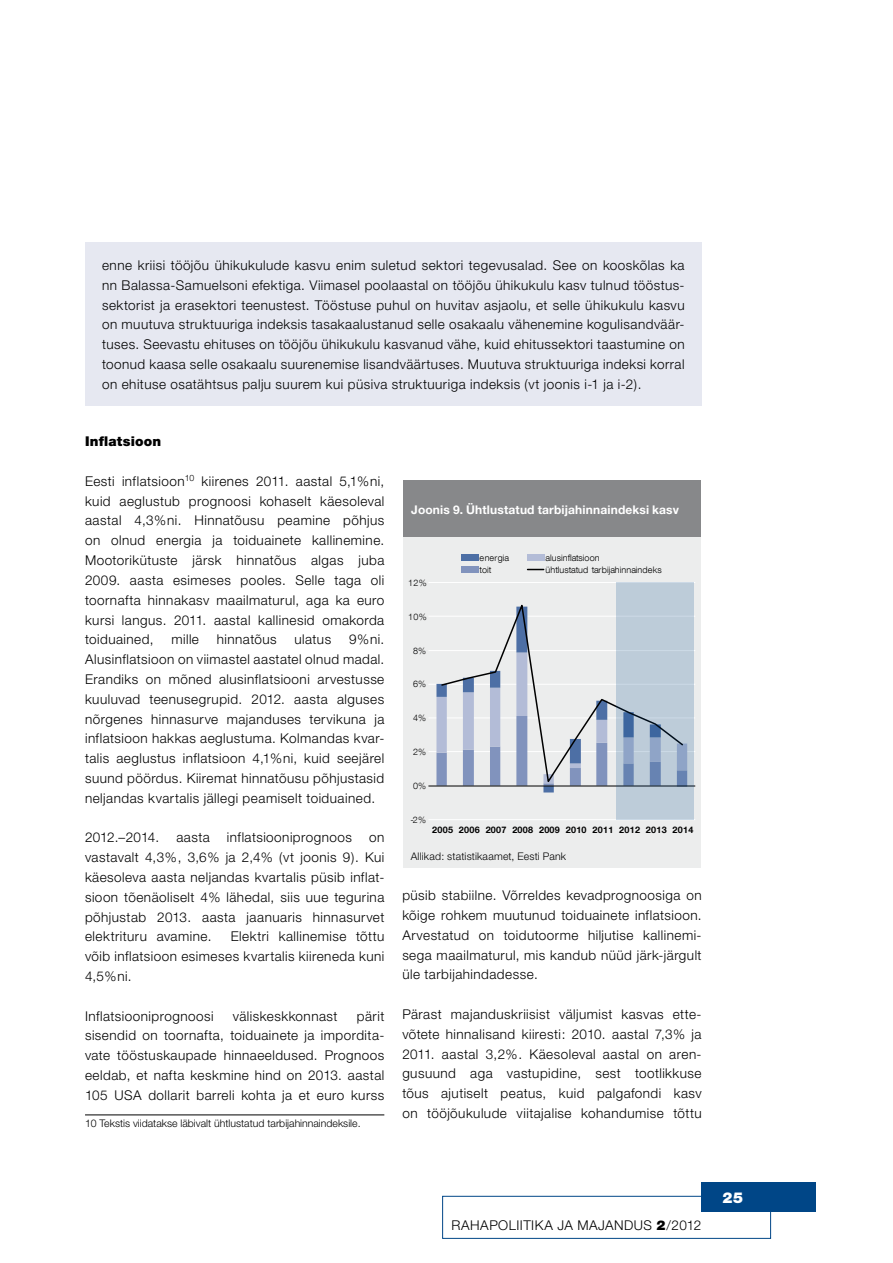
<style>
.page{position:relative;width:893px;height:1263px;background:#fff}
.page>*{position:absolute;margin:0;border:0;box-sizing:border-box;transform-origin:0 0}
.t1{font:900 15px "Helvetica Neue";color:#fff}
.t2{font:300 13.5px/19.8px "Helvetica Neue";letter-spacing:.035em;color:#000;text-align:justify}
.t3{font:900 13.5px "Helvetica Neue";letter-spacing:.015em;color:#000}
.t4{font:300 13.5px "Helvetica Neue";color:#000}
.t5{font:700 12px "Helvetica Neue";letter-spacing:.015em;color:#fff}
.t6{font:300 10.5px "Helvetica Neue";color:#000}
.t7{font:300 9px "Helvetica Neue LT Com";color:#000}
.t8{font:700 9px "Helvetica Neue LT Com";letter-spacing:.03em;color:#000}
.t9{font:300 9px "Helvetica Neue LT Com";letter-spacing:.025em;color:#000}
.s1{font-weight:900}
</style>
<div class="page">
<div style="left:442px;top:1196px;width:329px;height:43px;border:1px solid #004687"></div>
<div style="left:701px;top:1182px;width:114px;height:30px;background:#004687"></div>
<hr style="left:85px;top:1115px;width:299px;height:1px;background:#000">
<div style="left:85px;top:242px;width:617px;height:164px;background:#e6e8f1"></div>
<div style="left:403px;top:481px;width:297px;height:387px;background:#eceded"></div>
<hr style="left:428px;top:582px;width:267px;height:1px;background:#fff">
<hr style="left:428px;top:616px;width:267px;height:1px;background:#fff">
<hr style="left:428px;top:650px;width:267px;height:1px;background:#fff">
<hr style="left:428px;top:684px;width:267px;height:1px;background:#fff">
<hr style="left:428px;top:717px;width:267px;height:1px;background:#fff">
<hr style="left:428px;top:751px;width:267px;height:1px;background:#fff">
<hr style="left:428px;top:819px;width:267px;height:1px;background:#fff">
<svg style="left:436px;top:683px;width:181px;height:109px"></svg>
<hr style="left:428px;top:786px;width:267px;height:1px;background:#000">
<svg style="left:440px;top:600px;width:177px;height:185px"></svg>
<div style="left:461px;top:554px;width:17px;height:7px;background:#4d6fa5"></div>
<div style="left:527px;top:554px;width:18px;height:7px;background:#b3bcd7"></div>
<div style="left:461px;top:567px;width:17px;height:6px;background:#8193bd"></div>
<svg style="left:528px;top:569px;width:16px;height:1px"></svg>
<svg style="left:617px;top:582px;width:77px;height:238px;background:#b3c3d3"></svg>
<div style="left:403px;top:481px;width:297px;height:56px;background:#87888a"></div>
<p class="t2" style="left:102px;top:255px;width:584px">enne kriisi tööjõu ühikukulude kasvu enim suletud sektori tegevusalad. See on kooskõlas ka nn Balassa-Samuelsoni efektiga. Viimasel poolaastal on tööjõu ühikukulu kasv tulnud tööstus&shy;sektorist ja erasektori teenustest. Tööstuse puhul on huvitav asjaolu, et selle ühikukulu kasvu on muutuva struktuuriga indeksis tasakaalustanud selle osakaalu vähenemine kogulisandväär&shy;tuses. Seevastu ehituses on tööjõu ühikukulu kasvanud vähe, kuid ehitussektori taastumine on toonud kaasa selle osakaalu suurenemise lisandväärtuses. Muutuva struktuuriga indeksi korral on ehituse osatähtsus palju suurem kui püsiva struktuuriga indeksis (vt joonis i-1 ja i-2).</p>
<p class="t3" style="left:85px;top:433px;width:78px">Inflatsioon</p>
<p class="t2" style="left:85px;top:471px;width:301px">Eesti inflatsioon<sup>10</sup> kiirenes 2011. aastal 5,1%ni, kuid aeglustub prognoosi kohaselt käesoleval aastal 4,3%ni. Hinnatõusu peamine põhjus on olnud energia ja toiduainete kallinemine.<br>Mootorikütuste järsk hinnatõus algas juba 2009. aasta esimeses pooles. Selle taga oli toornafta hinnakasv maailmaturul, aga ka euro kursi langus. 2011. aastal kallinesid omakorda toiduained,</p>
<p class="t2" style="left:85px;top:629px;width:301px;text-indent:264px">9%ni.<br>Alusinflatsioon on viimastel aastatel olnud madal.<br>Erandiks on mõned alusinflatsiooni arvestusse kuuluvad teenusegrupid. 2012. aasta alguses nõrgenes hinnasurve majanduses tervikuna ja inflatsioon hakkas aeglustuma. Kolmandas kvar&shy;talis aeglustus inflatsioon 4,1%ni, kuid seejärel suund pöördus. Kiiremat hinnatõusu põhjustasid neljandas kvartalis jällegi peamiselt toiduained.</p>
<p class="t4" style="left:85px;top:829px;width:76px">2012.–2014.</p>
<p class="t2" style="left:176px;top:827px;width:35px">aasta</p>
<p class="t2" style="left:227px;top:827px;width:126px">inflatsiooniprognoos</p>
<p class="t2" style="left:171px;top:629px;width:29px">mille</p>
<p class="t2" style="left:217px;top:629px;width:61px">hinnatõus</p>
<p class="t2" style="left:295px;top:629px;width:38px">ulatus</p>
<p class="t2" style="left:85px;top:827px;width:301px;text-indent:284px">on vastavalt 4,3%, 3,6% ja 2,4% (vt joonis 9). Kui käesoleva aasta neljandas kvartalis püsib inflat&shy;sioon tõenäoliselt 4% lähedal, siis uue tegurina põhjustab 2013. aasta jaanuaris hinnasurvet elektrituru avamine.</p>
<p class="t2" style="left:85px;top:926px;width:301px;text-indent:146px">Elektri kallinemise tõttu võib inflatsioon esimeses kvartalis kiireneda kuni 4,5%ni.</p>
<p class="t2" style="left:85px;top:1006px;width:130px">Inflatsiooniprognoosi</p>
<p class="t2" style="left:233px;top:1006px;width:106px">väliskeskkonnast</p>
<p class="t2" style="left:85px;top:1006px;width:301px;text-indent:272px">pärit sisendid on toornafta, toiduainete ja impordita&shy;vate tööstuskaupade hinnaeeldused. Prognoos eeldab, et nafta keskmine hind on 2013. aastal 105 USA dollarit barreli kohta ja et euro kurss</p>
<p class="t6" style="left:85px;top:1117px;width:277px">10 Tekstis viidatakse läbivalt ühtlustatud tarbijahinnaindeksile.</p>
<p class="t5" style="left:411px;top:502px;width:269px">Joonis 9. Ühtlustatud tarbijahinnaindeksi kasv</p>
<p class="t7" style="left:408px;top:577px;width:20px">12%</p>
<p class="t7" style="left:408px;top:611px;width:20px">10%</p>
<p class="t7" style="left:413px;top:645px;width:15px">8%</p>
<p class="t7" style="left:413px;top:679px;width:15px">6%</p>
<p class="t7" style="left:413px;top:712px;width:15px">4%</p>
<p class="t7" style="left:413px;top:746px;width:15px">2%</p>
<p class="t7" style="left:413px;top:780px;width:15px">0%</p>
<p class="t7" style="left:410px;top:814px;width:17px">-2%</p>
<p class="t9" style="left:480px;top:552px;width:31px">energia</p>
<p class="t7" style="left:546px;top:552px;width:55px">alusinflatsioon</p>
<p class="t7" style="left:480px;top:564px;width:13px">toit</p>
<p class="t7" style="left:546px;top:564px;width:118px">ühtlustatud tarbijahinnaindeks</p>
<p class="t8" style="left:432px;top:824px;width:263px">2005 2006 2007 2008 2009 2010 2011 2012 2013 2014</p>
<p class="t6" style="left:411px;top:849px;width:157px">Allikad: statistikaamet, Eesti Pank</p>
<p class="t2" style="left:402px;top:885px;width:301px">püsib stabiilne. Võrreldes kevadprognoosiga on kõige rohkem muutunud toiduainete inflatsioon.<br>Arvestatud on toidutoorme hiljutise kallinemi&shy;sega maailmaturul, mis kandub nüüd järk-järgult üle tarbijahindadesse.</p>
<p class="t2" style="left:402px;top:1004px;width:301px">Pärast majanduskriisist väljumist kasvas ette&shy;võtete hinnalisand kiiresti: 2010. aastal 7,3% ja 2011. aastal 3,2%. Käesoleval aastal on aren&shy;gusuund aga vastupidine, sest tootlikkuse tõus ajutiselt peatus, kuid palgafondi kasv on tööjõukulude viitajalise kohandumise tõttu</p>
<p class="t2" style="left:451px;top:1214px;width:251px">RAHAPOLIITIKA JA MAJANDUS <span class="s1">2</span>/2012</p>
<p class="t1" style="left:723px;top:1188px;width:22px">25</p>
</div>
